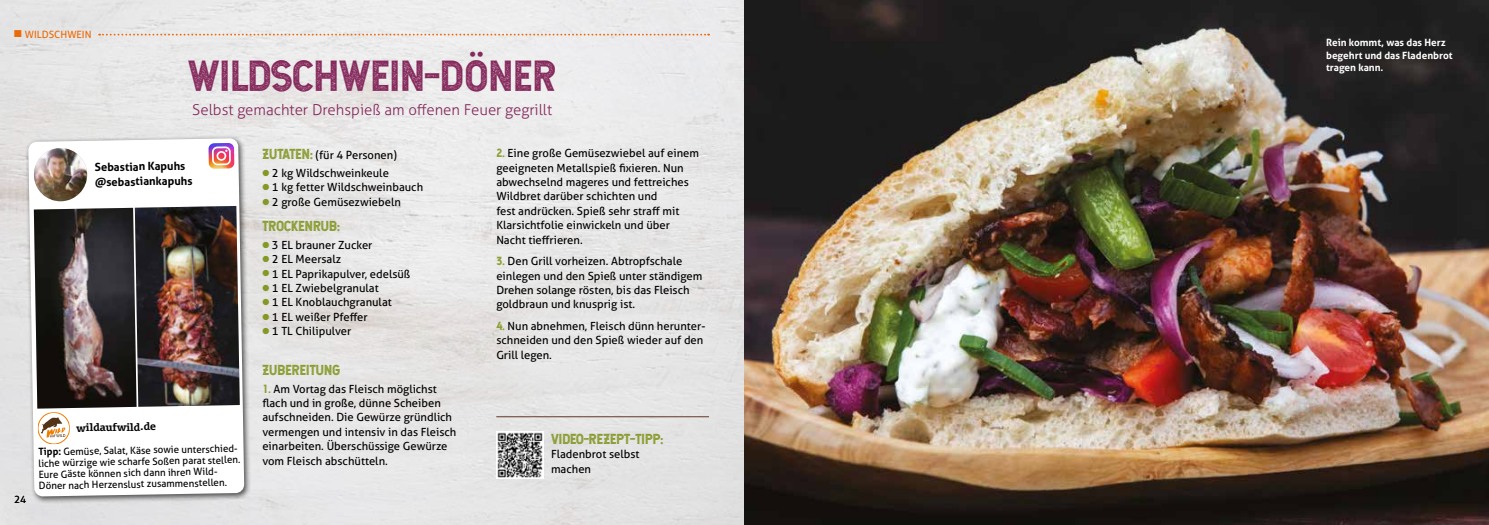
<style>
.page{position:relative;width:1489px;height:525px;background:#fff}
.page>*{position:absolute;margin:0;border:0;box-sizing:border-box;transform-origin:0 0}
.t1{font:41.25px "Hansief Rough";color:#85285b}
.t2{font:300 15px "Aller";color:#85285b}
.t3{font:13.75px "Hansief Rough";color:#849827}
.t4{font:11.25px/14.4px "Aller";color:#000}
.t5{font:700 11.25px/15px "Aller";color:#000}
.t6{font:10px/11.2px "Aller";color:#000}
.t7{font:700 10px/12.5px "Aller";color:#fff}
.t8{font:700 10px "Olsen Offc Pro";color:#000}
.t9{font:10px "Aller";color:#ec6907}
.t10{font:300 10px "Aller";color:#000}
.s1{font-family:"Hansief Rough";color:#849827}
.s2{font-family:"Hansief Rough";font-size:13.75px;color:#849827}
.s3{color:#849827}
.s4{font-weight:700}
</style>
<div class="page">
<img style="left:0;top:0;width:1488px;height:524px">
<svg style="left:99px;top:34px;width:610px;height:2px"></svg>
<div style="left:25px;top:135px;width:227px;height:369px;background:#000;opacity:.66"></div>
<svg style="left:28px;top:138px;width:216px;height:358px"></svg>
<img style="left:34px;top:148px;width:53px;height:53px">
<img style="left:34px;top:206px;width:206px;height:238px">
<hr style="left:496px;top:416px;width:213px;height:1px;background:#603925">
<img style="left:496px;top:431px;width:48px;height:47px">
<svg style="left:208px;top:143px;width:26px;height:26px"></svg>
<p class="t9" style="left:14px;top:28px;width:79px">■ WILDSCHWEIN</p>
<p class="t10" style="left:14px;top:492px;width:13px">24</p>
<h1 class="t1" style="left:188px;top:49px;width:369px">WILDSCHWEIN-DÖNER</h1>
<h2 class="t2" style="left:192px;top:100px;width:361px">Selbst gemachter Drehspieß am offenen Feuer gegrillt</h2>
<p class="t4" style="left:496px;top:146px;width:204px"><span class="s1">2.</span> Eine große Gemüsezwiebel auf einem geeigneten Metallspieß fixieren. Nun abwechselnd mageres und fettreiches Wildbret darüber schichten und<br>fest andrücken. Spieß sehr straff mit Klarsichtfolie einwickeln und über Nacht tieffrieren.</p>
<p class="t4" style="left:496px;top:254px;width:208px"><span class="s1">3.</span> Den Grill vorheizen. Abtropfschale einlegen und den Spieß unter ständigem Drehen solange rösten, bis das Fleisch goldbraun und knusprig ist.</p>
<p class="t4" style="left:496px;top:318px;width:210px"><span class="s1">4.</span> Nun abnehmen, Fleisch dünn herunter&shy;schneiden und den Spieß wieder auf den<br>Grill legen.</p>
<p class="t4" style="left:262px;top:148px;width:136px"><span class="s2">ZUTATEN:</span> (für 4 Personen)</p>
<p class="t4" style="left:262px;top:166px;width:128px"><span class="s3">●</span> 2 kg Wildschweinkeule</p>
<p class="t4" style="left:262px;top:180px;width:162px"><span class="s3">●</span> 1 kg fetter Wildschweinbauch</p>
<p class="t4" style="left:262px;top:194px;width:140px"><span class="s3">●</span> 2 große Gemüsezwiebeln</p>
<p class="t3" style="left:262px;top:217px;width:79px">TROCKENRUB:</p>
<p class="t4" style="left:262px;top:237px;width:112px"><span class="s3">●</span> 3 EL brauner Zucker</p>
<p class="t4" style="left:262px;top:252px;width:80px"><span class="s3">●</span> 2 EL Meersalz</p>
<p class="t4" style="left:262px;top:266px;width:150px"><span class="s3">●</span> 1 EL Paprikapulver, edelsüß</p>
<p class="t4" style="left:262px;top:280px;width:118px"><span class="s3">●</span> 1 EL Zwiebelgranulat</p>
<p class="t4" style="left:262px;top:295px;width:131px"><span class="s3">●</span> 1 EL Knoblauchgranulat</p>
<p class="t4" style="left:262px;top:309px;width:107px"><span class="s3">●</span> 1 EL weißer Pfeffer</p>
<p class="t4" style="left:262px;top:324px;width:90px"><span class="s3">●</span> 1 TL Chilipulver</p>
<p class="t3" style="left:262px;top:360px;width:80px">ZUBEREITUNG</p>
<p class="t4" style="left:262px;top:381px;width:195px"><span class="s1">1.</span> Am Vortag das Fleisch möglichst flach und in große, dünne Scheiben aufschneiden. Die Gewürze gründlich vermengen und intensiv in das Fleisch einarbeiten. Überschüssige Gewürze vom Fleisch abschütteln.</p>
<p class="t5" style="left:95px;top:159px;width:99px;rotate:-1deg">Sebastian Kapuhs @sebastiankapuhs</p>
<p class="t8" style="left:76px;top:420px;width:81px;rotate:-1deg">wildaufwild.de</p>
<p class="t3" style="left:551px;top:430px;width:114px">VIDEO-REZEPT-TIPP:</p>
<p class="t4" style="left:551px;top:447px;width:90px">Fladenbrot selbst machen</p>
<p class="t6" style="left:38px;top:446px;width:203px;rotate:-1deg"><span class="s4">Tipp:</span> Gemüse, Salat, Käse sowie unterschied&shy;liche würzige wie scharfe Soßen parat stellen.<br>Eure Gäste können sich dann ihren Wild-Döner nach Herzenslust zusammenstellen.</p>
<p class="t7" style="left:1325px;top:36px;width:128px">Rein kommt, was das Herz begehrt und das Fladenbrot tragen kann.</p>
</div>
